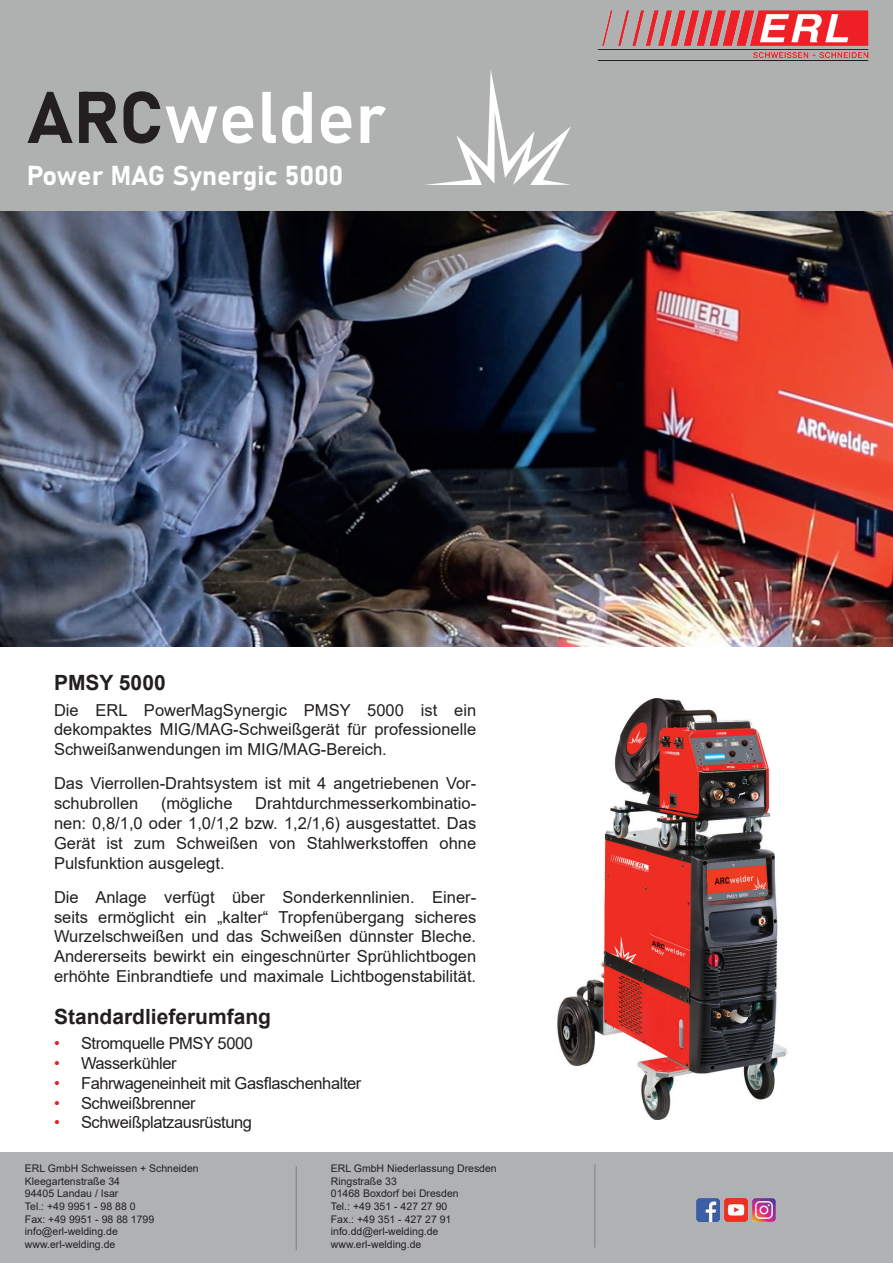
<style>
.page{position:relative;width:893px;height:1263px;background:#fff}
.page>*{position:absolute;margin:0;border:0;box-sizing:border-box;transform-origin:0 0}
.t1{font:72px "Bahnschrift";color:#fff}
.t2{font:27px "Bahnschrift";letter-spacing:-.005em;color:#fff}
.t3{font:700 21px "Arial";color:#231f20}
.t4{font:16.5px/19.8px "Arial";color:#231f20;text-align:justify}
.t5{font:16.5px "Arial";letter-spacing:-.025em;color:#231f20}
.t6{font:10.5px/12.6px "Arial";color:#231f20}
.s1{color:#231f20}
.s2{color:#ee1d23}
</style>
<div class="page">
<div style="left:0;top:0;width:893px;height:213px;background:#afb1b1"></div>
<img style="left:598px;top:11px;width:270px;height:48px">
<div style="left:0;top:1152px;width:893px;height:111px;background:#b0b1b5"></div>
<hr style="left:296px;top:1166px;width:1px;height:84px;background:#7e8083">
<hr style="left:594px;top:1164px;width:1px;height:83px;background:#7e8083">
<img style="left:697px;top:1198px;width:23px;height:24px">
<img style="left:752px;top:1198px;width:24px;height:23px">
<img style="left:724px;top:1198px;width:24px;height:23px">
<img style="left:0;top:212px;width:893px;height:434px">
<svg style="left:740px;top:419px;width:153px;height:89px;background:#c0493d"></svg>
<img style="left:557px;top:698px;width:231px;height:422px">
<svg style="left:425px;top:70px;width:146px;height:115px"></svg>
<h1 class="t1" style="left:27px;top:63px;width:361px"><span class="s1">ARC</span>welder</h1>
<h2 class="t2" style="left:27px;top:155px;width:318px">Power MAG Synergic 5000</h2>
<p class="t3" style="left:54px;top:668px;width:113px">PMSY 5000</p>
<p class="t4" style="left:54px;top:700px;width:424px">Die ERL PowerMagSynergic PMSY 5000 ist ein dekompaktes MIG/MAG-Schweißgerät für professionelle Schweißanwendungen im MIG/MAG-Bereich.</p>
<p class="t4" style="left:54px;top:774px;width:424px">Das Vierrollen-Drahtsystem ist mit 4 angetriebenen Vor&shy;schubrollen</p>
<p class="t4" style="left:161px;top:793px;width:73px">(mögliche</p>
<p class="t4" style="left:54px;top:793px;width:424px;text-indent:201px">Drahtdurchmesserkombinatio&shy;nen: 0,8/1,0 oder 1,0/1,2 bzw. 1,2/1,6) ausgestattet. Das Gerät ist zum Schweißen von Stahlwerkstoffen ohne Pulsfunktion ausgelegt.</p>
<p class="t4" style="left:54px;top:887px;width:424px">Die Anlage verfügt über Sonderkennlinien. Einer&shy;seits ermöglicht ein „kalter“ Tropfenübergang sicheres Wurzelschweißen und das Schweißen dünnster Bleche.<br>Andererseits bewirkt ein eingeschnürter Sprühlichtbogen erhöhte Einbrandtiefe und maximale Lichtbogenstabilität.</p>
<p class="t3" style="left:54px;top:1002px;width:219px">Standardlieferumfang</p>
<p class="t5" style="left:54px;top:1032px;width:201px"><span class="s2">•</span> Stromquelle PMSY 5000</p>
<p class="t5" style="left:54px;top:1052px;width:124px"><span class="s2">•</span> Wasserkühler</p>
<p class="t5" style="left:54px;top:1072px;width:309px"><span class="s2">•</span> Fahrwageneinheit mit Gasflaschenhalter</p>
<p class="t5" style="left:54px;top:1091px;width:143px"><span class="s2">•</span> Schweißbrenner</p>
<p class="t5" style="left:54px;top:1111px;width:200px"><span class="s2">•</span> Schweißplatzausrüstung</p>
<p class="t6" style="left:25px;top:1162px;width:175px">ERL GmbH Schweissen + Schneiden<br>Kleegartenstraße 34<br>94405 Landau / Isar<br>Tel.: +49 9951 - 98 88 0<br>Fax: +49 9951 - 98 88 1799 info@erl-welding.de www.erl-welding.de</p>
<p class="t6" style="left:331px;top:1162px;width:167px">ERL GmbH Niederlassung Dresden<br>Ringstraße 33<br>01468 Boxdorf bei Dresden<br>Tel.: +49 351 - 427 27 90<br>Fax.: +49 351 - 427 27 91 info.dd@erl-welding.de www.erl-welding.de</p>
</div>
